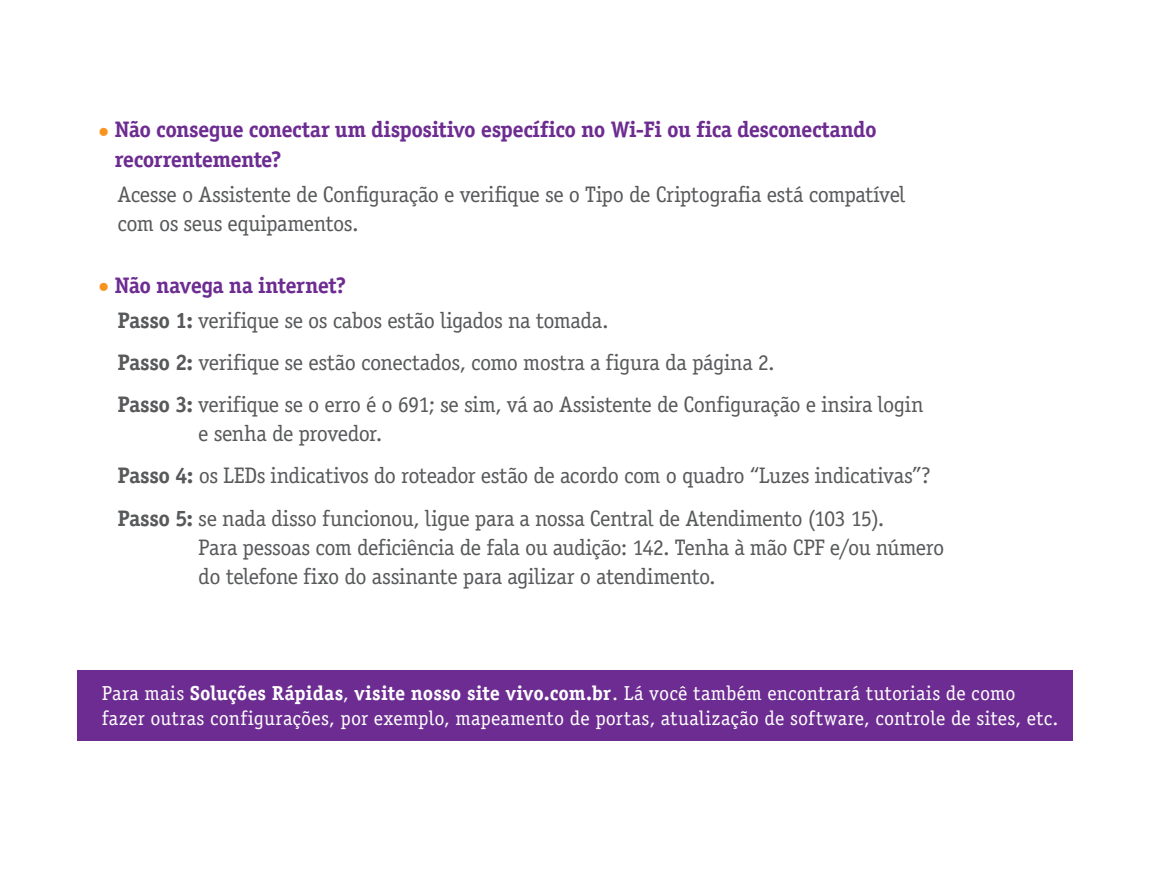
<style>
.page{position:relative;width:1149px;height:893px;background:#fff}
.page>*{position:absolute;margin:0;border:0;box-sizing:border-box;transform-origin:0 0}
.t1{font:22.5px/42.1px "Officina Serif Std";letter-spacing:-.02em;color:#58595b}
.t2{font:700 22.5px/29.2px "Officina Serif Std";letter-spacing:-.025em;color:#6d2c91}
.t3{font:20.25px/24.8px "Officina Serif Std";letter-spacing:.005em;color:#fff}
.s1{color:#f7941d}
.s2{font-weight:700;color:#f7941d}
.s3{font-weight:700;color:#6d2c91}
.s4{font-weight:700}
</style>
<div class="page">
<div style="left:77px;top:670px;width:994px;height:71px;background:#6d2c91"></div>
<p class="t2" style="left:115px;top:115px;width:763px;text-indent:-16px"><span class="s1">•</span> Não consegue conectar um dispositivo específico no Wi-Fi ou fica desconectando recorrentemente?</p>
<p class="t1" style="left:117px;top:180px;width:789px;line-height:29.2px">Acesse o Assistente de Configuração e verifique se o Tipo de Criptografia está compatível com os seus equipamentos.</p>
<p class="t1" style="left:117px;top:267px;width:492px;line-height:35.6px;text-indent:-19px"><span class="s2">•</span> <span class="s3">Não navega na internet?<br></span><span class="s4">Passo 1:</span> verifique se os cabos estão ligados na tomada.</p>
<p class="t1" style="left:117px;top:342px;width:807px"><span class="s4">Passo 2:</span> verifique se estão conectados, como mostra a figura da página 2.<br><span class="s4">Passo 3:</span> verifique se o erro é o 691; se sim, vá ao Assistente de Configuração e insira login</p>
<p class="t1" style="left:117px;top:413px;width:814px;text-indent:81px">e senha de provedor.<br><span class="s4">Passo 4:</span> os LEDs indicativos do roteador estão de acordo com o quadro “Luzes indicativas”?<br><span class="s4">Passo 5:</span> se nada disso funcionou, ligue para a nossa Central de Atendimento (103 15).</p>
<p class="t1" style="left:198px;top:533px;width:747px;line-height:29.2px">Para pessoas com deficiência de fala ou audição: 142. Tenha à mão CPF e/ou número do telefone fixo do assinante para agilizar o atendimento.</p>
<p class="t3" style="left:102px;top:681px;width:957px">Para mais <span class="s4">Soluções Rápidas</span>, <span class="s4">visite nosso site vivo.com.br</span>. Lá você também encontrará tutoriais de como fazer outras configurações, por exemplo, mapeamento de portas, atualização de software, controle de sites, etc.</p>
</div>
